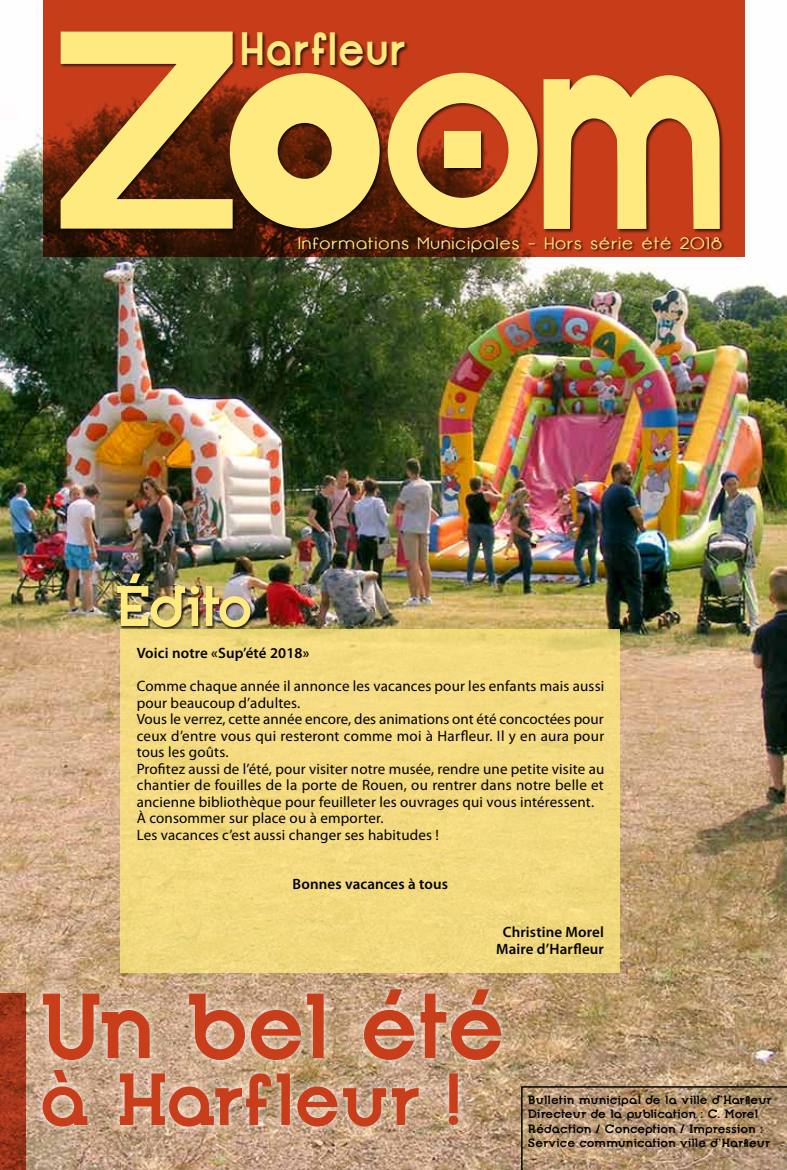
<style>
.page{position:relative;width:787px;height:1170px;background:#fff}
.page>*{position:absolute;margin:0;border:0;box-sizing:border-box;transform-origin:0 0}
.t1{font:700 91.95px "Opificio Serif";color:#c83e1b}
.t2{font:700 73.65px "Opificio Serif";color:#c83e1b}
.t3{font:700 57px "Opificio Serif";letter-spacing:-.01em;color:#ffea7f}
.t4{font:700 46.5px "Opificio";letter-spacing:.05em;color:#ffea7f;scale:.9 1}
.t5{font:16.5px "Opificio";letter-spacing:.07em;color:#fce97f;scale:1.1 1}
.t6{font:16.35px "Opificio";letter-spacing:.005em;color:#ffea7f;scale:1.25 1}
.t7{font:15px/16.5px "Myriad Pro";letter-spacing:.01em;color:#000}
.t8{font:600 15px/16.5px "Myriad Pro";letter-spacing:.01em;color:#000;text-align:center}
.t9{font:700 12px/14.4px "Opificio Serif";letter-spacing:.015em;color:#000}
</style>
<div class="page">
<img style="left:0;top:0;width:787px;height:1169px">
<svg style="left:43px;top:0;width:701px;height:256px;background:#a73415"></svg>
<div style="left:35px;top:981px;width:473px;height:152px;background:#fff;opacity:.89"></div>
<svg style="left:0;top:993px;width:26px;height:176px;background:#9f341a"></svg>
<div style="left:59px;top:30px;width:665px;height:203px;background:#000;opacity:.75"></div>
<svg style="left:388px;top:73px;width:149px;height:155px;background:#ce914b"></svg>
<svg style="left:543px;top:75px;width:176px;height:154px;background:#e3a054"></svg>
<svg style="left:61px;top:32px;width:318px;height:196px;background:#c3914b"></svg>
<div style="left:444px;top:131px;width:37px;height:37px;background:#ffea7f"></div>
<div style="left:298px;top:236px;width:427px;height:19px;background:#000;opacity:.75"></div>
<div style="left:117px;top:573px;width:137px;height:57px;background:#000;opacity:.75"></div>
<div style="left:120px;top:629px;width:500px;height:344px;background:#f4db80"></div>
<svg style="left:521px;top:1086px;width:266px;height:83px;background:#b39573"></svg>
<h3 class="t4" style="left:240px;top:21px;width:185px">Harfleur</h3>
<p class="t5" style="left:298px;top:234px;width:387px">Informations Municipales - Hors série été 2018</p>
<p class="t6" style="left:241px;top:234px;width:383px">Informati ns Municipales - numéro 0 - Octobre 2011</p>
<h3 class="t3" style="left:114px;top:571px;width:140px">Édito</h3>
<p class="t8" style="left:137px;top:644px;width:174px">Voici notre «Sup’été 2018»</p>
<p class="t7" style="left:137px;top:677px;width:469px">Comme chaque année il annonce les vacances pour les enfants mais aussi pour beaucoup d’adultes.<br>Vous le verrez, cette année encore, des animations ont été concoctées pour ceux d’entre vous qui resteront comme moi à Harfleur. Il y en aura pour tous les goûts.<br>Profitez aussi de l’été, pour visiter notre musée, rendre une petite visite au chantier de fouilles de la porte de Rouen, ou rentrer dans notre belle et ancienne bibliothèque pour feuilleter les ouvrages qui vous intéressent.<br>À consommer sur place ou à emporter.<br>Les vacances c’est aussi changer ses habitudes !</p>
<p class="t8" style="left:292px;top:875px;width:157px">Bonnes vacances à tous</p>
<p class="t8" style="left:496px;top:923px;width:109px">Christine Morel<br>Maire d’Harfleur</p>
<h1 class="t1" style="left:39px;top:970px;width:466px">Un bel été</h1>
<h2 class="t2" style="left:39px;top:1054px;width:424px">à Harfleur !</h2>
<p class="t9" style="left:528px;top:1092px;width:245px">Bulletin municipal de la ville d’Harfleur Directeur de la publication : C. Morel Rédaction / Conception / Impression :<br>Service communication ville d’Harfleur</p>
</div>
